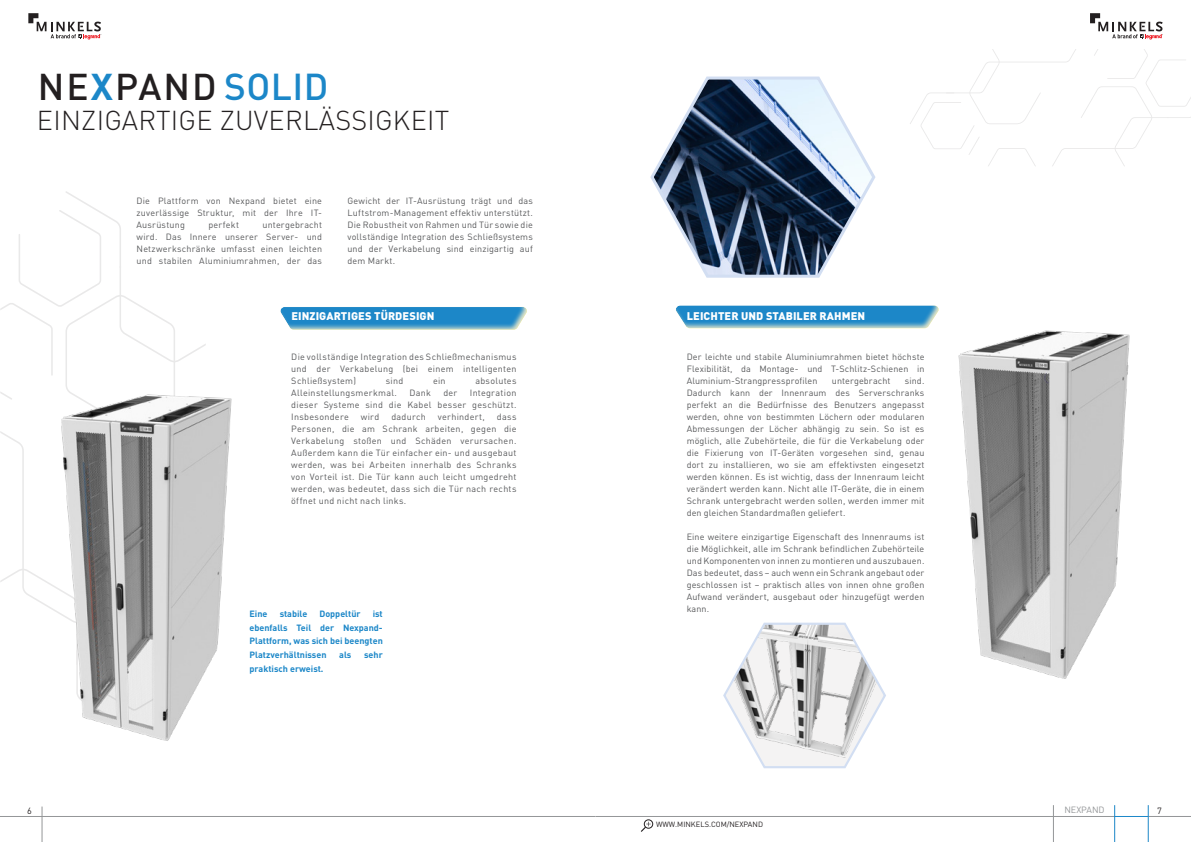
<style>
.page{position:relative;width:1191px;height:842px;background:#fff}
.page>*{position:absolute;margin:0;border:0;box-sizing:border-box;transform-origin:0 0}
.t1{font:500 36.8px "DIN Pro";letter-spacing:.055em;color:#231f20}
.t2{font:300 27px "DIN Pro";letter-spacing:.01em;color:#231f20}
.t3{font:900 11px "DIN Pro";letter-spacing:.01em;color:#fff}
.t4{font:9px/12px "DIN Pro";letter-spacing:.025em;color:#58595b;text-align:justify}
.t5{font:700 9px/13.9px "DIN Pro";color:#1c87c8;text-align:justify}
.t6{font:9px "DIN Pro";color:#949698}
.t7{font:9px "DIN Pro";color:#231f20}
.t8{font:7.5px "DIN Pro";color:#231f20}
.s1{font-weight:700;color:#1c87c8}
.s2{font-size:37px;color:#1c87c8}
</style>
<div class="page">
<hr style="left:42px;top:806px;width:1px;height:36px;background:#949698">
<hr style="left:0;top:816px;width:595px;height:1px;background:#949698">
<hr style="left:595px;top:816px;width:520px;height:1px;background:#949698">
<hr style="left:1114px;top:816px;width:34px;height:1px;background:#1c87c8">
<hr style="left:1148px;top:816px;width:43px;height:1px;background:#949698">
<hr style="left:1053px;top:805px;width:1px;height:37px;background:#949698">
<hr style="left:1148px;top:805px;width:1px;height:37px;background:#1c87c8">
<div style="left:644px;top:819px;width:9px;height:10px;border:1px solid #231f20;border-radius:50%"></div>
<svg style="left:641px;top:822px;width:9px;height:10px"></svg>
<hr style="left:1114px;top:805px;width:1px;height:37px;background:#1c87c8">
<svg style="left:1090px;top:13px;width:73px;height:27px"></svg>
<svg style="left:28px;top:13px;width:74px;height:27px"></svg>
<svg style="left:0;top:191px;width:206px;height:400px"></svg>
<svg style="left:650px;top:76px;width:226px;height:202px"></svg>
<svg style="left:280px;top:307px;width:247px;height:23px;background:#3c97ca"></svg>
<svg style="left:676px;top:305px;width:262px;height:24px;background:#489ccc"></svg>
<svg style="left:723px;top:622px;width:163px;height:147px"></svg>
<svg style="left:910px;top:49px;width:281px;height:117px"></svg>
<img style="left:958px;top:330px;width:172px;height:349px">
<img style="left:24px;top:378px;width:208px;height:363px">
<h1 class="t1" style="left:38px;top:57px;width:292px">NE<span class="s1">X</span>PAND<span class="s2">SOLID</span></h1>
<h2 class="t2" style="left:37px;top:99px;width:414px">EINZIGARTIGE ZUVERLÄSSIGKEIT</h2>
<p class="t4" style="left:137px;top:194px;width:187px">Die Plattform von Nexpand bietet eine zuverlässige Struktur, mit der Ihre IT-Ausrüstung</p>
<p class="t4" style="left:208px;top:218px;width:32px">perfekt</p>
<p class="t4" style="left:137px;top:218px;width:187px;text-indent:126px">untergebracht wird. Das Innere unserer Server- und Netzwerkschränke umfasst einen leichten und stabilen Aluminiumrahmen, der das</p>
<p class="t4" style="left:347px;top:194px;width:187px">Gewicht der IT-Ausrüstung trägt und das Luftstrom-Management effektiv unterstützt.<br>Die Robustheit von Rahmen und Tür sowie die vollständige Integration des Schließsystems und der Verkabelung sind einzigartig auf dem Markt.</p>
<p class="t3" style="left:291px;top:307px;width:145px">EINZIGARTIGES TÜRDESIGN</p>
<p class="t4" style="left:291px;top:350px;width:227px">Die vollständige Integration des Schließmechanismus und der Verkabelung (bei einem intelligenten Schließsystem)</p>
<p class="t4" style="left:386px;top:374px;width:19px">sind</p>
<p class="t4" style="left:433px;top:374px;width:14px">ein</p>
<p class="t4" style="left:475px;top:374px;width:43px">absolutes</p>
<p class="t4" style="left:291px;top:386px;width:107px">Alleinstellungsmerkmal.</p>
<p class="t4" style="left:409px;top:386px;width:23px">Dank</p>
<p class="t4" style="left:443px;top:386px;width:16px">der</p>
<p class="t4" style="left:291px;top:386px;width:227px;text-indent:179px">Integration dieser Systeme sind die Kabel besser geschützt.<br>Insbesondere</p>
<p class="t4" style="left:361px;top:410px;width:20px">wird</p>
<p class="t4" style="left:391px;top:410px;width:36px">dadurch</p>
<p class="t4" style="left:438px;top:410px;width:49px">verhindert,</p>
<p class="t4" style="left:291px;top:410px;width:227px;text-indent:206px">dass Personen, die am Schrank arbeiten, gegen die Verkabelung stoßen und Schäden verursachen.<br>Außerdem kann die Tür einfacher ein- und ausgebaut werden, was bei Arbeiten innerhalb des Schranks von Vorteil ist. Die Tür kann auch leicht umgedreht werden, was bedeutet, dass sich die Tür nach rechts öffnet und nicht nach links.</p>
<p class="t5" style="left:249px;top:605px;width:20px">Eine</p>
<p class="t5" style="left:280px;top:605px;width:29px">stabile</p>
<p class="t5" style="left:319px;top:605px;width:43px">Doppeltür</p>
<p class="t5" style="left:249px;top:605px;width:135px;text-indent:123px">ist ebenfalls Teil der Nexpand-Plattform, was sich bei beengten Platzverhältnissen</p>
<p class="t5" style="left:339px;top:647px;width:14px">als</p>
<p class="t5" style="left:364px;top:647px;width:20px">sehr</p>
<p class="t5" style="left:249px;top:661px;width:75px">praktisch erweist.</p>
<p class="t3" style="left:686px;top:307px;width:180px">LEICHTER UND STABILER RAHMEN</p>
<p class="t4" style="left:686px;top:350px;width:239px">Der leichte und stabile Aluminiumrahmen bietet höchste Flexibilität, da Montage- und T-Schlitz-Schienen in Aluminium-Strangpressprofilen</p>
<p class="t4" style="left:686px;top:374px;width:239px;text-indent:218px">sind.<br>Dadurch kann der Innenraum des Serverschranks perfekt an die Bedürfnisse des Benutzers angepasst werden, ohne von bestimmten Löchern oder modularen Abmessungen der Löcher abhängig zu sein. So ist es möglich, alle Zubehörteile, die für die Verkabelung oder die Fixierung von IT-Geräten vorgesehen sind, genau dort zu installieren, wo sie am effektivsten eingesetzt werden können. Es ist wichtig, dass der Innenraum leicht verändert werden kann. Nicht alle IT-Geräte, die in einem Schrank untergebracht werden sollen, werden immer mit den gleichen Standardmaßen geliefert.</p>
<p class="t4" style="left:686px;top:530px;width:239px">Eine weitere einzigartige Eigenschaft des Innenraums ist die Möglichkeit, alle im Schrank befindlichen Zubehörteile und Komponenten von innen zu montieren und auszubauen.<br>Das bedeutet, dass – auch wenn ein Schrank angebaut oder geschlossen ist – praktisch alles von innen ohne großen Aufwand verändert, ausgebaut oder hinzugefügt werden kann.</p>
<p class="t4" style="left:832px;top:374px;width:60px">untergebracht</p>
<p class="t7" style="left:27px;top:803px;width:6px">6</p>
<p class="t6" style="left:1064px;top:803px;width:42px">NEXPAND</p>
<p class="t7" style="left:1157px;top:803px;width:6px">7</p>
<p class="t8" style="left:656px;top:818px;width:108px">WWW.MINKELS.COM/NEXPAND</p>
</div>
